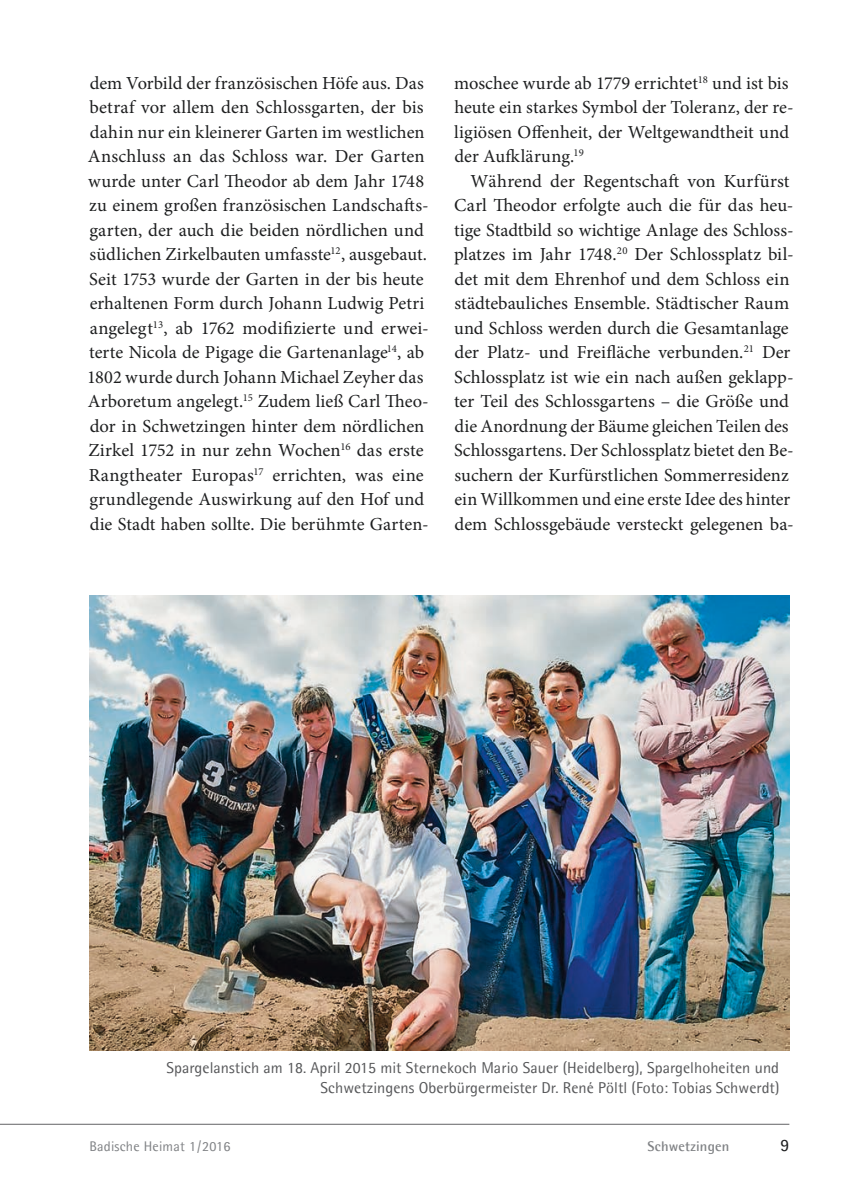
<style>
.page{position:relative;width:844px;height:1191px;background:#fff}
.page>*{position:absolute;margin:0;border:0;box-sizing:border-box;transform-origin:0 0}
.t1{font:18.38px/24.5px "Minion Pro";color:#1d1e1f}
.t2{font:17.5px "Agfa Rotis Semisans";color:#1d1e1f}
.t3{font:15.75px/20.1px "Agfa Rotis Semisans";letter-spacing:.005em;color:#57585a;text-align:right}
.t4{font:14px "Agfa Rotis Semisans";letter-spacing:.015em;color:#808285}
.t5{font:700 14px "Agfa Rotis Semisans";letter-spacing:.015em;color:#808285}
</style>
<div class="page">
<hr style="left:0;top:1124px;width:789px;height:1px;background:#636366">
<img style="left:89px;top:595px;width:700px;height:455px">
<p class="t1" style="left:87px;top:72px;width:343px">dem Vorbild der französischen Höfe aus. Das betraf vor allem den Schlossgarten, der bis dahin nur ein kleinerer Garten im westlichen Anschluss an das Schloss war. Der Garten wurde unter Carl Theodor ab dem Jahr 1748 zu einem großen französischen Landschafts&shy;garten, der auch die beiden nördlichen und südlichen Zirkelbauten umfasste<sup>12</sup>, ausgebaut.<br>Seit 1753 wurde der Garten in der bis heute erhaltenen Form durch Johann Ludwig Petri angelegt<sup>13</sup>, ab 1762 modifizierte und erwei&shy;terte Nicola de Pigage die Gartenanlage<sup>14</sup>, ab 1802 wurde durch Johann Michael Zeyher das Arboretum angelegt.<sup>15</sup> Zudem ließ Carl Theo&shy;dor in Schwetzingen hinter dem nördlichen Zirkel 1752 in nur zehn Wochen<sup>16</sup> das erste Rangtheater Europas<sup>17</sup> errichten, was eine grundlegende Auswirkung auf den Hof und die Stadt haben sollte. Die berühmte Garten-</p>
<p class="t1" style="left:454px;top:72px;width:336px">moschee wurde ab 1779 errichtet<sup>18</sup> und ist bis</p>
<p class="t1" style="left:454px;top:97px;width:341px">heute ein starkes Symbol der Toleranz, der re-</p>
<p class="t1" style="left:454px;top:121px;width:336px">ligiösen Offenheit, der Weltgewandtheit und</p>
<p class="t1" style="left:454px;top:146px;width:131px">der Aufklärung.<sup>19</sup></p>
<p class="t1" style="left:470px;top:170px;width:320px">Während der Regentschaft von Kurfürst</p>
<p class="t1" style="left:454px;top:195px;width:341px">Carl Theodor erfolgte auch die für das heu-</p>
<p class="t1" style="left:454px;top:219px;width:341px">tige Stadtbild so wichtige Anlage des Schloss-</p>
<p class="t1" style="left:454px;top:244px;width:341px">platzes im Jahr 1748.<sup>20</sup> Der Schlossplatz bil-</p>
<p class="t1" style="left:454px;top:268px;width:336px">det mit dem Ehrenhof und dem Schloss ein</p>
<p class="t1" style="left:454px;top:293px;width:336px">städtebauliches Ensemble. Städtischer Raum</p>
<p class="t1" style="left:454px;top:317px;width:336px">und Schloss werden durch die Gesamtanlage</p>
<p class="t1" style="left:454px;top:342px;width:337px">der Platz- und Freifläche verbunden.<sup>21</sup> Der</p>
<p class="t1" style="left:454px;top:366px;width:341px">Schlossplatz ist wie ein nach außen geklapp-</p>
<p class="t1" style="left:454px;top:391px;width:336px">ter Teil des Schlossgartens – die Größe und</p>
<p class="t1" style="left:454px;top:415px;width:335px">die Anordnung der Bäume gleichen Teilen des</p>
<p class="t1" style="left:454px;top:440px;width:341px">Schlossgartens. Der Schlossplatz bietet den Be-</p>
<p class="t1" style="left:454px;top:464px;width:336px">suchern der Kurfürstlichen Sommerresidenz</p>
<p class="t1" style="left:454px;top:489px;width:337px">ein Willkommen und eine erste Idee des hinter</p>
<p class="t1" style="left:454px;top:513px;width:340px">dem Schlossgebäude versteckt gelegenen ba-</p>
<p class="t3" style="left:166px;top:1057px;width:614px">Spargelanstich am 18. April 2015 mit Sternekoch Mario Sauer (Heidelberg), Spargelhoheiten und<br>Schwetzingens Oberbürgermeister Dr. René Pöltl (Foto: Tobias Schwerdt)</p>
<p class="t4" style="left:89px;top:1137px;width:142px">Badische Heimat 1 / 2016</p>
<p class="t5" style="left:647px;top:1137px;width:83px">Schwetzingen</p>
<p class="t2" style="left:780px;top:1134px;width:10px">9</p>
</div>
